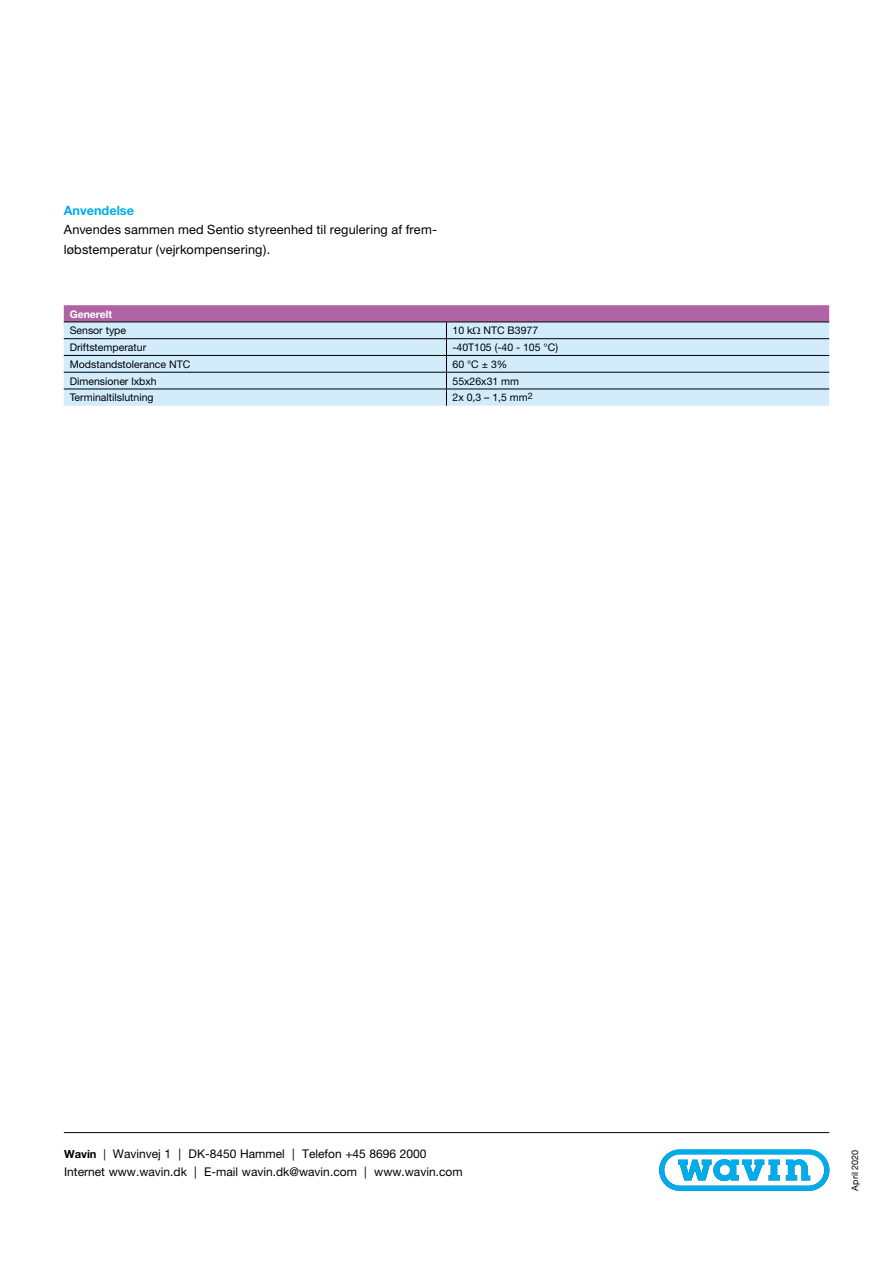
<style>
.page{position:relative;width:893px;height:1263px;background:#fff}
.page>*{position:absolute;margin:0;border:0;box-sizing:border-box;transform-origin:0 0}
.t1{font:12.75px/19.5px "Helvetica Neue";letter-spacing:.01em;color:#000}
.t2{font:700 12.75px "Helvetica Neue";color:#00ace9}
.t3{font:12px/18px "Helvetica Neue";color:#000}
.t4{font:10.5px "Helvetica Neue";color:#000}
.t5{font:700 10.5px "Helvetica Neue";color:#fff}
.t6{font:9px "Helvetica Neue";color:#000}
.s1{font-weight:700;font-size:11.25px}
.s2{font-size:11.25px}
</style>
<div class="page">
<hr style="left:64px;top:1132px;width:765px;height:1px;background:#000">
<svg style="left:659px;top:1149px;width:170px;height:42px"></svg>
<svg style="left:64px;top:305px;width:765px;height:101px;background:#c2cae1"></svg>
<p class="t2" style="left:64px;top:202px;width:72px">Anvendelse</p>
<p class="t1" style="left:64px;top:220px;width:375px">Anvendes sammen med Sentio styreenhed til regulering af frem&shy;løbstemperatur (vejrkompensering).</p>
<p class="t5" style="left:70px;top:307px;width:44px">Generelt</p>
<p class="t4" style="left:70px;top:324px;width:58px">Sensor type</p>
<p class="t4" style="left:452px;top:324px;width:87px">10 k NTC B3977</p>
<p class="t4" style="left:70px;top:341px;width:78px">Driftstemperatur</p>
<p class="t4" style="left:452px;top:341px;width:107px">-40T105 (-40 - 105 °C)</p>
<p class="t4" style="left:70px;top:358px;width:122px">Modstandstolerance NTC</p>
<p class="t4" style="left:452px;top:358px;width:56px">60 °C ± 3%</p>
<p class="t4" style="left:70px;top:375px;width:88px">Dimensioner lxbxh</p>
<p class="t4" style="left:452px;top:375px;width:68px">55x26x31 mm</p>
<p class="t4" style="left:70px;top:391px;width:85px">Terminaltilslutning</p>
<p class="t4" style="left:452px;top:391px;width:82px">2x 0,3 – 1,5 mm<sup>2</sup></p>
<p class="t3" style="left:64px;top:1144px;width:400px"><span class="s1">Wavin</span> <span class="s2">|</span> Wavinvej 1 | DK-8450 Hammel | Telefon +45 8696 2000<br>Internet www.wavin.dk | E-mail wavin.dk@wavin.com | www.wavin.com</p>
<p class="t6" style="left:850px;top:1190px;width:42px;rotate:-90deg">April 2020</p>
</div>
